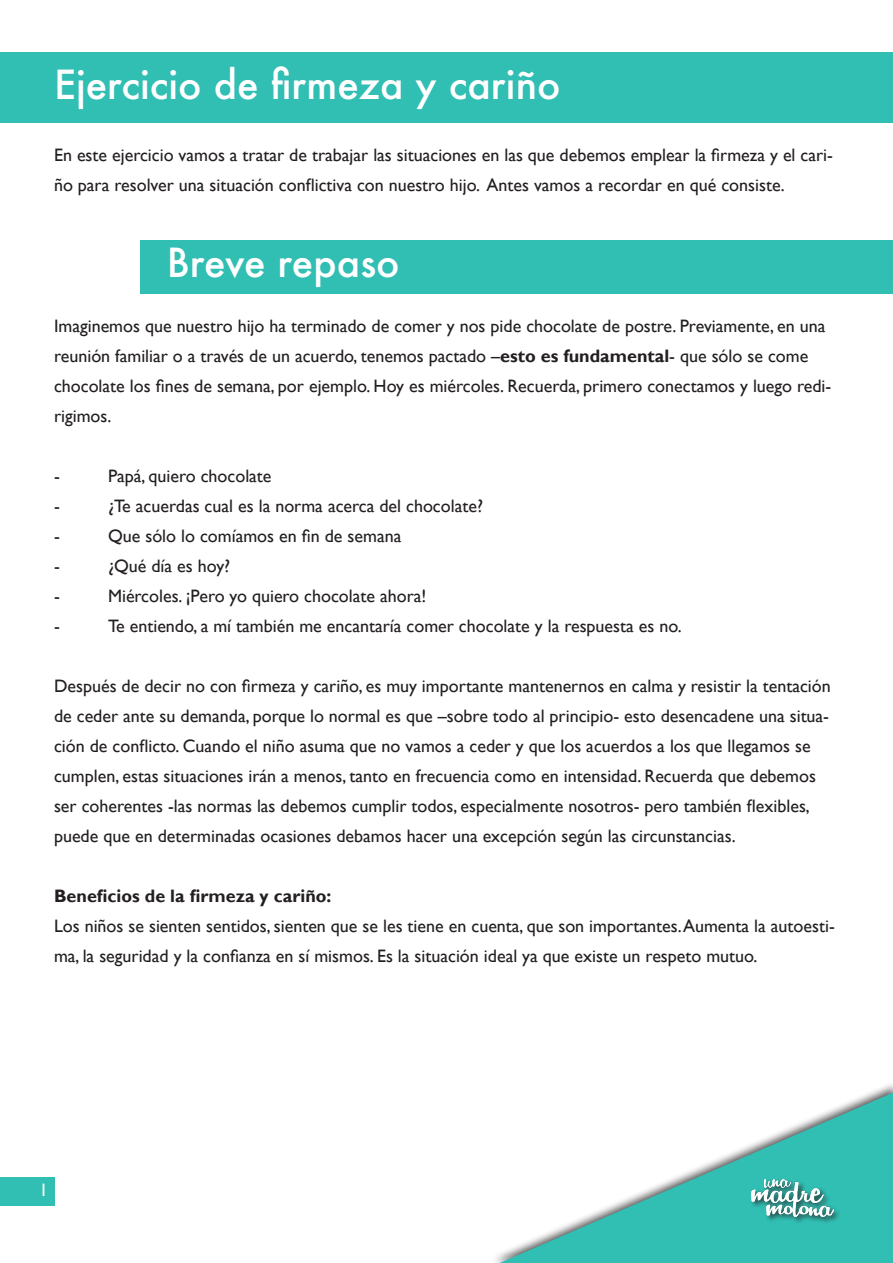
<style>
.page{position:relative;width:893px;height:1263px;background:#fff}
.page>*{position:absolute;margin:0;border:0;box-sizing:border-box;transform-origin:0 0}
.t1{font:500 39px "Futura";color:#fff}
.t2{font:18px/30px "Gill Sans";color:#231f20}
.t3{font:700 18px "Gill Sans";color:#231f20}
.t4{font:18px "Gill Sans";color:#fff}
.s1{font-weight:700}
</style>
<div class="page">
<svg style="left:500px;top:1091px;width:393px;height:172px"></svg>
<div style="left:750px;top:1178px;width:91px;height:46px;background:#231f20;opacity:.75"></div>
<img style="left:752px;top:1179px;width:81px;height:37px">
<div style="left:0;top:1177px;width:54px;height:29px;background:#31beb3"></div>
<div style="left:0;top:52px;width:893px;height:70px;background:#31beb3"></div>
<div style="left:140px;top:240px;width:753px;height:53px;background:#31beb3"></div>
<p class="t1" style="left:54px;top:57px;width:508px">Ejercicio de firmeza y cariño</p>
<p class="t2" style="left:54px;top:141px;width:780px">En este ejercicio vamos a tratar de trabajar las situaciones en las que debemos emplear la firmeza y el cari&shy;ño para resolver una situación conflictiva con nuestro hijo. Antes vamos a recordar en qué consiste.</p>
<p class="t1" style="left:167px;top:236px;width:234px">Breve repaso</p>
<p class="t2" style="left:54px;top:312px;width:779px">Imaginemos que nuestro hijo ha terminado de comer y nos pide chocolate de postre. Previamente, en una reunión familiar o a través de un acuerdo, tenemos pactado –<span class="s1">esto es fundamental</span>- que sólo se come chocolate los fines de semana, por ejemplo. Hoy es miércoles. Recuerda, primero conectamos y luego redi&shy;rigimos.</p>
<p class="t2" style="left:54px;top:462px;width:7px">-</p>
<p class="t2" style="left:108px;top:462px;width:165px">Papá, quiero chocolate</p>
<p class="t2" style="left:54px;top:492px;width:7px">-</p>
<p class="t2" style="left:108px;top:492px;width:376px">¿Te acuerdas cual es la norma acerca del chocolate?</p>
<p class="t2" style="left:54px;top:522px;width:7px">-</p>
<p class="t2" style="left:108px;top:522px;width:295px">Que sólo lo comíamos en fin de semana</p>
<p class="t2" style="left:54px;top:552px;width:7px">-</p>
<p class="t2" style="left:108px;top:552px;width:124px">¿Qué día es hoy?</p>
<p class="t2" style="left:54px;top:582px;width:7px">-</p>
<p class="t2" style="left:108px;top:582px;width:320px">Miércoles. ¡Pero yo quiero chocolate ahora!</p>
<p class="t2" style="left:54px;top:612px;width:7px">-</p>
<p class="t2" style="left:108px;top:612px;width:575px">Te entiendo, a mí también me encantaría comer chocolate y la respuesta es no.</p>
<p class="t2" style="left:54px;top:672px;width:778px">Después de decir no con firmeza y cariño, es muy importante mantenernos en calma y resistir la tentación de ceder ante su demanda, porque lo normal es que –sobre todo al principio- esto desencadene una situa&shy;ción de conflicto. Cuando el niño asuma que no vamos a ceder y que los acuerdos a los que llegamos se cumplen, estas situaciones irán a menos, tanto en frecuencia como en intensidad. Recuerda que debemos ser coherentes -las normas las debemos cumplir todos, especialmente nosotros- pero también flexibles, puede que en determinadas ocasiones debamos hacer una excepción según las circunstancias.</p>
<p class="t3" style="left:54px;top:885px;width:279px">Beneficios de la firmeza y cariño:</p>
<p class="t2" style="left:54px;top:912px;width:782px">Los niños se sienten sentidos, sienten que se les tiene en cuenta, que son importantes. Aumenta la autoesti&shy;ma, la seguridad y la confianza en sí mismos. Es la situación ideal ya que existe un respeto mutuo.</p>
<p class="t4" style="left:39px;top:1179px;width:10px">1</p>
</div>
